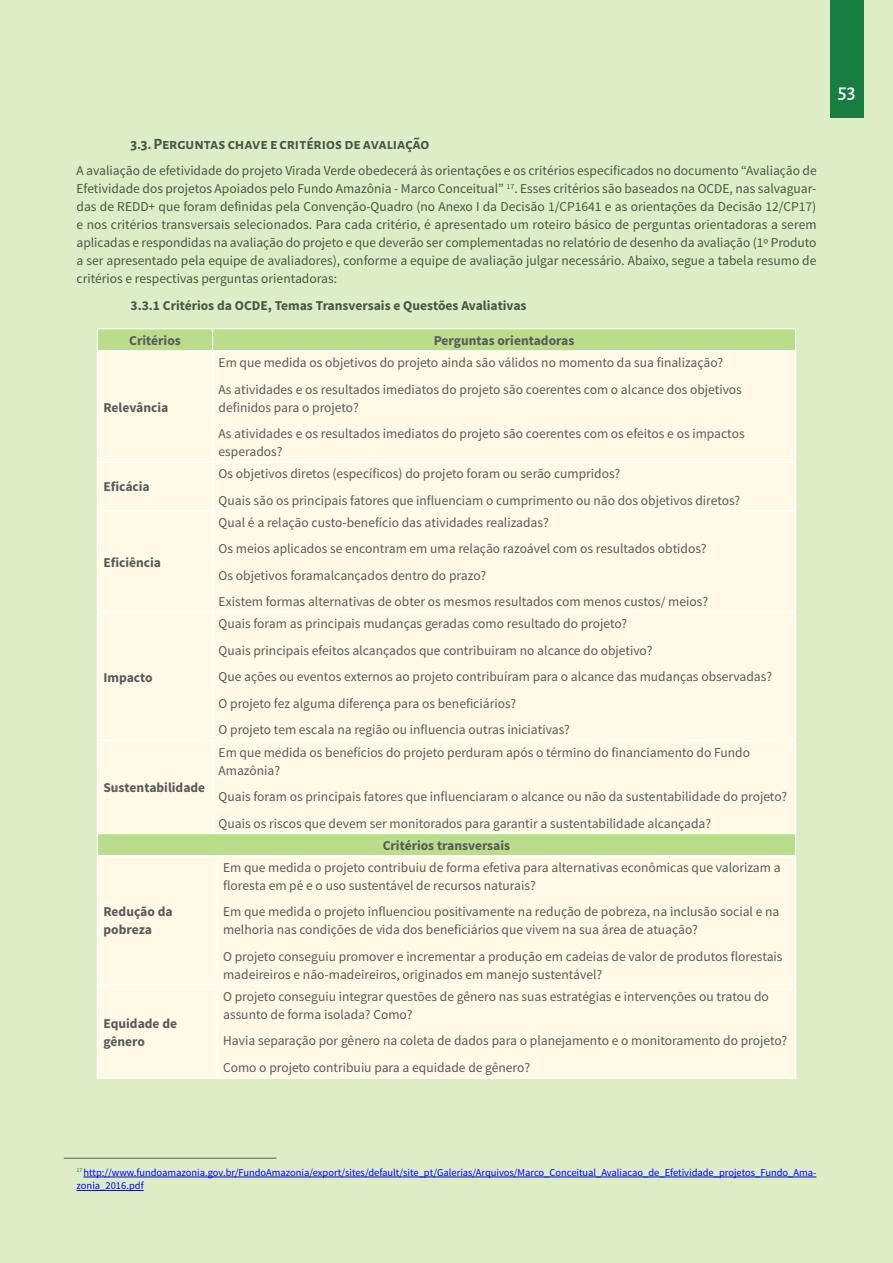
<style>
.page{position:relative;width:893px;height:1263px;background:#ddeec6}
.page>*{position:absolute;margin:0;border:0;box-sizing:border-box;transform-origin:0 0}
.t1{font:500 21px "Alegreya Sans";color:#fff}
.t2{font:700 15.75px "Alegreya Sans SC";color:#475647}
.t3{font:13.5px/26.5px "Source Sans Pro";color:#58595b}
.t4{font:13.5px/18px "Source Sans Pro";color:#475647;text-align:justify}
.t5{font:700 13.5px/18px "Source Sans Pro";color:#58595b}
.t6{font:700 13.5px "Source Sans Pro";color:#475647}
.t7{font:10.5px/13.5px "Source Sans Pro";color:#00f}
</style>
<div class="page">
<div style="left:830px;top:0;width:33px;height:117px;background:#177d40"></div>
<hr style="left:64px;top:1158px;width:212px;height:1px;background:#58595b">
<hr style="left:83px;top:1177px;width:733px;height:1px;background:#00f">
<hr style="left:77px;top:1190px;width:67px;height:1px;background:#00f">
<div style="left:98px;top:329px;width:697px;height:21px;background:#badd8c"></div>
<div style="left:98px;top:352px;width:697px;height:725px;background:#fff9e6"></div>
<hr style="left:212px;top:352px;width:1px;height:109px;background:#fff">
<hr style="left:97px;top:461px;width:116px;height:2px;background:#fff">
<hr style="left:212px;top:463px;width:1px;height:47px;background:#fff">
<hr style="left:217px;top:461px;width:579px;height:2px;background:#fff">
<hr style="left:97px;top:510px;width:116px;height:1px;background:#fff">
<hr style="left:212px;top:511px;width:1px;height:101px;background:#fff">
<hr style="left:217px;top:510px;width:579px;height:1px;background:#fff">
<hr style="left:97px;top:612px;width:116px;height:1px;background:#fff">
<hr style="left:212px;top:613px;width:1px;height:127px;background:#fff">
<hr style="left:217px;top:612px;width:579px;height:1px;background:#fff">
<hr style="left:97px;top:740px;width:116px;height:1px;background:#fff">
<hr style="left:212px;top:741px;width:1px;height:92px;background:#fff">
<hr style="left:217px;top:740px;width:579px;height:1px;background:#fff">
<hr style="left:216px;top:856px;width:2px;height:128px;background:#fff">
<hr style="left:97px;top:984px;width:116px;height:2px;background:#fff">
<hr style="left:217px;top:984px;width:579px;height:2px;background:#fff">
<hr style="left:216px;top:986px;width:2px;height:91px;background:#fff">
<hr style="left:97px;top:328px;width:116px;height:1px;background:#fff">
<svg style="left:97px;top:329px;width:1px;height:21px"></svg>
<hr style="left:217px;top:328px;width:579px;height:1px;background:#fff">
<svg style="left:795px;top:329px;width:1px;height:21px"></svg>
<hr style="left:97px;top:350px;width:116px;height:2px;background:#fff">
<hr style="left:97px;top:352px;width:1px;height:109px;background:#fff">
<svg style="left:212px;top:328px;width:5px;height:24px"></svg>
<hr style="left:217px;top:350px;width:579px;height:2px;background:#fff">
<hr style="left:795px;top:352px;width:1px;height:109px;background:#fff">
<hr style="left:97px;top:463px;width:1px;height:47px;background:#fff">
<hr style="left:795px;top:463px;width:1px;height:47px;background:#fff">
<hr style="left:97px;top:511px;width:1px;height:101px;background:#fff">
<hr style="left:795px;top:511px;width:1px;height:101px;background:#fff">
<hr style="left:97px;top:613px;width:1px;height:127px;background:#fff">
<hr style="left:795px;top:613px;width:1px;height:127px;background:#fff">
<hr style="left:97px;top:741px;width:1px;height:92px;background:#fff">
<hr style="left:795px;top:741px;width:1px;height:92px;background:#fff">
<hr style="left:97px;top:833px;width:116px;height:1px;background:#fff">
<svg style="left:97px;top:834px;width:1px;height:21px"></svg>
<hr style="left:217px;top:833px;width:579px;height:1px;background:#fff">
<svg style="left:795px;top:834px;width:1px;height:21px"></svg>
<hr style="left:97px;top:855px;width:116px;height:1px;background:#fff">
<hr style="left:97px;top:856px;width:1px;height:128px;background:#fff">
<hr style="left:217px;top:855px;width:579px;height:1px;background:#fff">
<hr style="left:795px;top:856px;width:1px;height:128px;background:#fff">
<hr style="left:97px;top:986px;width:1px;height:91px;background:#fff">
<hr style="left:795px;top:986px;width:1px;height:91px;background:#fff">
<hr style="left:97px;top:1077px;width:116px;height:2px;background:#fff">
<hr style="left:217px;top:1077px;width:579px;height:2px;background:#fff">
<p class="t2" style="left:131px;top:132px;width:300px">3.3. Perguntas chave e critérios de avaliação</p>
<p class="t4" style="left:77px;top:162px;width:742px">A avaliação de efetividade do projeto Virada Verde obedecerá às orientações e os critérios especificados no documento “Avaliação de Efetividade dos projetos Apoiados pelo Fundo Amazônia - Marco Conceitual” <sup>17</sup>. Esses critérios são baseados na OCDE, nas salvaguar&shy;das de REDD+ que foram definidas pela Convenção-Quadro (no Anexo I da Decisão 1/CP1641 e as orientações da Decisão 12/CP17) e nos critérios transversais selecionados. Para cada critério, é apresentado um roteiro básico de perguntas orientadoras a serem aplicadas e respondidas na avaliação do projeto e que deverão ser complementadas no relatório de desenho da avaliação (1º Produto a ser apresentado pela equipe de avaliadores), conforme a equipe de avaliação julgar necessário. Abaixo, segue a tabela resumo de critérios e respectivas perguntas orientadoras:</p>
<p class="t6" style="left:131px;top:296px;width:397px">3.3.1 Critérios da OCDE, Temas Transversais e Questões Avaliativas</p>
<p class="t5" style="left:129px;top:332px;width:53px">Critérios</p>
<p class="t5" style="left:434px;top:332px;width:142px">Perguntas orientadoras</p>
<p class="t5" style="left:103px;top:399px;width:66px">Relevância</p>
<p class="t5" style="left:103px;top:478px;width:48px">Eficácia</p>
<p class="t5" style="left:103px;top:554px;width:59px">Eficiência</p>
<p class="t5" style="left:103px;top:668px;width:51px">Impacto</p>
<p class="t5" style="left:103px;top:779px;width:103px">Sustentabilidade</p>
<p class="t5" style="left:103px;top:903px;width:71px">Redução da pobreza</p>
<p class="t5" style="left:103px;top:1014px;width:75px">Equidade de gênero</p>
<p class="t3" style="left:219px;top:350px;width:525px">Em que medida os objetivos do projeto ainda são válidos no momento da sua finalização?<br>As atividades e os resultados imediatos do projeto são coerentes com o alcance dos objetivos</p>
<p class="t3" style="left:219px;top:394px;width:528px">definidos para o projeto?<br>As atividades e os resultados imediatos do projeto são coerentes com os efeitos e os impactos</p>
<p class="t3" style="left:219px;top:439px;width:65px">esperados?</p>
<p class="t3" style="left:219px;top:461px;width:523px">Os objetivos diretos (específicos) do projeto foram ou serão cumpridos?<br>Quais são os principais fatores que influenciam o cumprimento ou não dos objetivos diretos?</p>
<p class="t3" style="left:219px;top:509px;width:491px">Qual é a relação custo-benefício das atividades realizadas?<br>Os meios aplicados se encontram em uma relação razoável com os resultados obtidos?<br>Os objetivos foramalcançados dentro do prazo?<br>Existem formas alternativas de obter os mesmos resultados com menos custos/ meios?</p>
<p class="t3" style="left:219px;top:611px;width:555px">Quais foram as principais mudanças geradas como resultado do projeto?<br>Quais principais efeitos alcançados que contribuiram no alcance do objetivo?<br>Que ações ou eventos externos ao projeto contribuíram para o alcance das mudanças observadas?<br>O projeto fez alguma diferença para os beneficiários?<br>O projeto tem escala na região ou influencia outras iniciativas?</p>
<p class="t3" style="left:219px;top:743px;width:533px;line-height:18px">Em que medida os benefícios do projeto perduram após o término do financiamento do Fundo<br>Amazônia?</p>
<p class="t3" style="left:219px;top:784px;width:570px">Quais foram os principais fatores que influenciaram o alcance ou não da sustentabilidade do projeto?<br>Quais os riscos que devem ser monitorados para garantir a sustentabilidade alcançada?</p>
<p class="t5" style="left:383px;top:837px;width:129px">Critérios transversais</p>
<p class="t3" style="left:223px;top:859px;width:559px;line-height:18px">Em que medida o projeto contribuiu de forma efetiva para alternativas econômicas que valorizam a floresta em pé e o uso sustentável de recursos naturais?</p>
<p class="t3" style="left:223px;top:903px;width:558px;line-height:18px">Em que medida o projeto influenciou positivamente na redução de pobreza, na inclusão social e na melhoria nas condições de vida dos beneficiários que vivem na sua área de atuação?</p>
<p class="t3" style="left:223px;top:948px;width:561px;line-height:18px">O projeto conseguiu promover e incrementar a produção em cadeias de valor de produtos florestais madeireiros e não-madeireiros, originados em manejo sustentável?</p>
<p class="t3" style="left:223px;top:988px;width:547px;line-height:18px">O projeto conseguiu integrar questões de gênero nas suas estratégias e intervenções ou tratou do assunto de forma isolada? Como?</p>
<p class="t3" style="left:223px;top:1028px;width:566px">Havia separação por gênero na coleta de dados para o planejamento e o monitoramento do projeto?<br>Como o projeto contribuiu para a equidade de gênero?</p>
<h1 class="t1" style="left:838px;top:76px;width:19px">53</h1>
<p class="t7" style="left:77px;top:1166px;width:741px"><sup>17</sup>http://www.fundoamazonia.gov.br/FundoAmazonia/export/sites/default/site_pt/Galerias/Arquivos/Marco_Conceitual_Avaliacao_de_Efetividade_projetos_Fundo_Ama&shy;zonia_2016.pdf</p>
</div>
